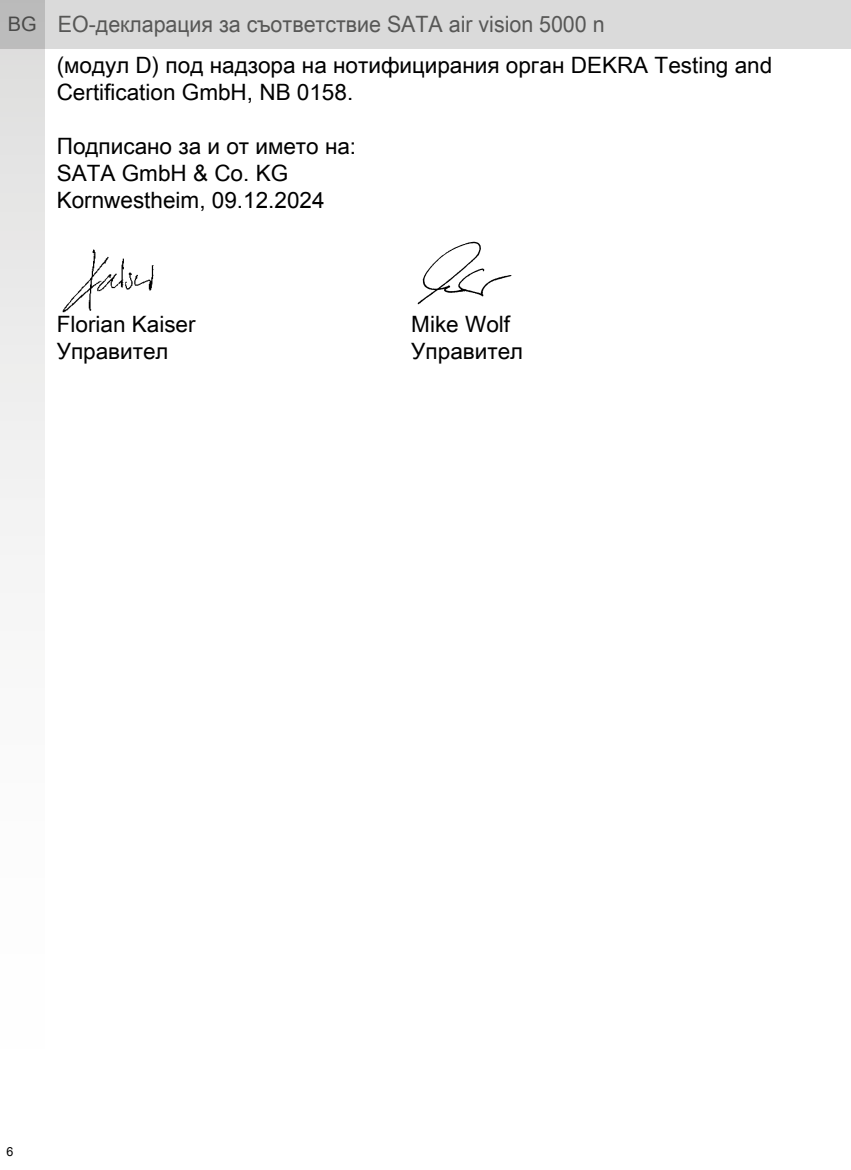
<style>
.page{position:relative;width:851px;height:1170px;background:#fff}
.page>*{position:absolute;margin:0;border:0;box-sizing:border-box;transform-origin:0 0}
.t1{font:22.5px/40.5px "Arial Unicode MS";color:#000}
.t2{font:22.5px "Arial";color:#000}
.t3{font:12.5px "Arial";color:#000}
.s1{font-size:20px;color:#575756}
.s2{color:#575756}
</style>
<div class="page">
<div style="left:0;top:0;width:850px;height:49px;background:#dadada"></div>
<svg style="left:0;top:0;width:44px;height:555px"></svg>
<img style="left:62px;top:249px;width:92px;height:64px">
<svg style="left:417px;top:242px;width:94px;height:62px"></svg>
<p class="t1" style="left:57px;top:4px;width:716px;text-indent:-49px"><span class="s1">BG</span> <span class="s2">EО-декларация за съответствие SATA air vision 5000 n<br></span>(модул D) под надзора на нотифицирания орган DEKRA Testing and</p>
<p class="t1" style="left:57px;top:71px;width:298px">Certification GmbH, NB 0158.</p>
<p class="t1" style="left:57px;top:132px;width:301px;line-height:27px">Подписано за и от името на:<br>SATA GmbH &amp; Co. KG</p>
<p class="t2" style="left:57px;top:185px;width:269px">Kornwestheim, 09.12.2024</p>
<p class="t1" style="left:57px;top:303px;width:140px">Florian Kaiser</p>
<p class="t1" style="left:411px;top:303px;width:100px">Mike Wolf</p>
<p class="t1" style="left:57px;top:330px;width:113px">Управител</p>
<p class="t1" style="left:411px;top:330px;width:113px">Управител</p>
<p class="t3" style="left:6px;top:1143px;width:8px">6</p>
</div>
